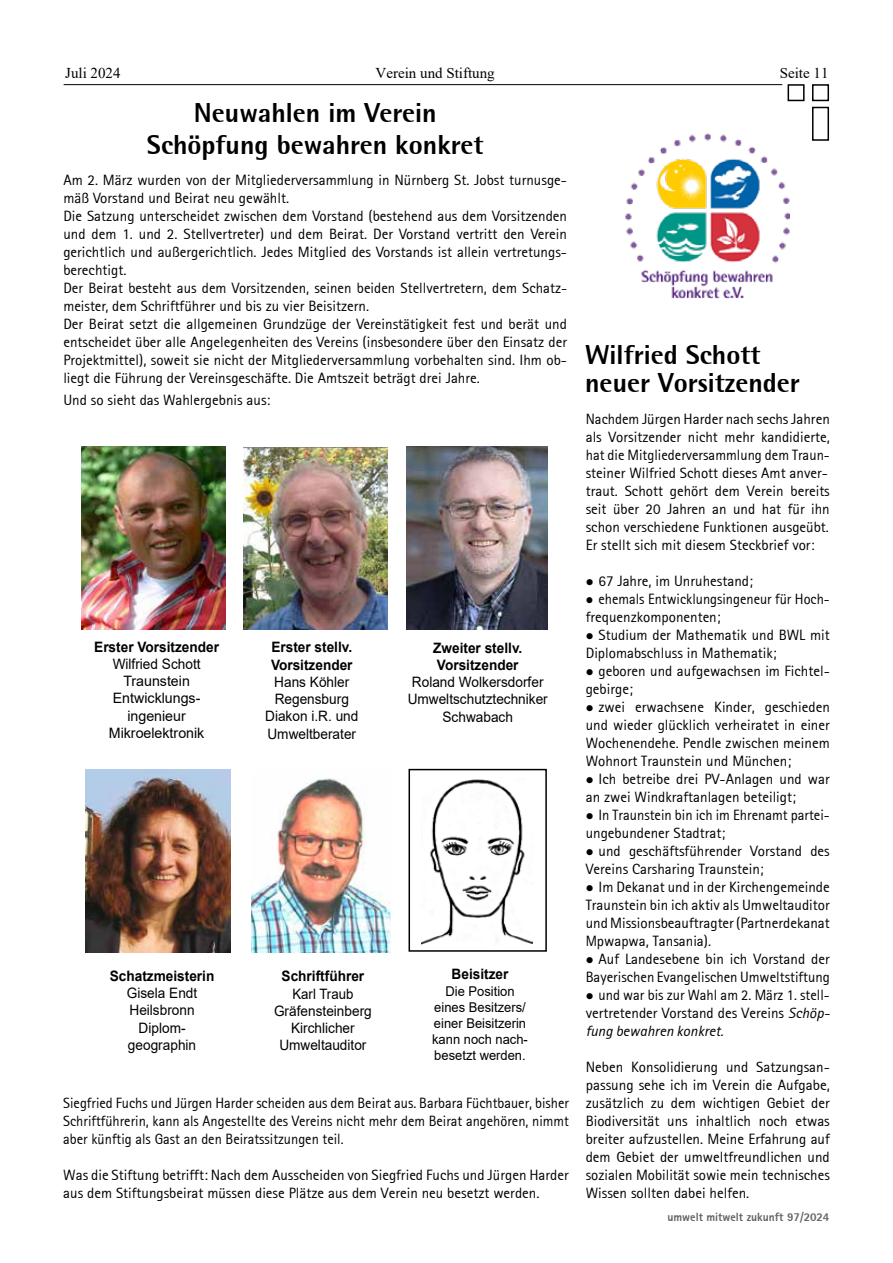
<style>
.page{position:relative;width:893px;height:1263px;background:#fff}
.page>*{position:absolute;margin:0;border:0;box-sizing:border-box;transform-origin:0 0}
.t1{font:800 27px/28.5px "Rotis Semi Sans";color:#000}
.t2{font:15px/18px "Rotis Sans Serif 55";color:#000}
.t3{font:15px/18px "Rotis Sans Serif 55";color:#000;scale:.96 1}
.t4{font:15px "Times New Roman";color:#000}
.t5{font:15px "Rotis Sans Serif Italic 56";color:#000}
.t6{font:14.4px/17.2px "Arial";color:#000;text-align:center;scale:.95 1}
.t7{font:700 14.4px/17.2px "Arial";color:#000;scale:.95 1}
.t8{font:14.4px/17.2px "Arial";color:#000;text-align:center;scale:.92 1}
.t9{font:13.5px/16.2px "Arial";color:#000;text-align:center;scale:.96 1}
.t10{font:12px "Rotis Sans Serif Extra Bold 75";color:#616264}
.s1{font-family:"Rotis Sans Serif Italic 56"}
</style>
<div class="page">
<div style="left:409px;top:769px;width:138px;height:183px;border:2px solid #000"></div>
<img style="left:625px;top:133px;width:164px;height:166px">
<hr style="left:64px;top:84px;width:718px;height:1px;background:#000">
<div style="left:812px;top:84px;width:17px;height:17px;border:2px solid #000"></div>
<div style="left:788px;top:84px;width:17px;height:17px;border:2px solid #000"></div>
<div style="left:812px;top:107px;width:17px;height:34px;border:2px solid #000"></div>
<img style="left:243px;top:447px;width:145px;height:183px">
<img style="left:82px;top:447px;width:143px;height:183px">
<img style="left:85px;top:769px;width:146px;height:183px">
<img style="left:407px;top:447px;width:140px;height:183px">
<img style="left:421px;top:779px;width:112px;height:166px">
<img style="left:251px;top:778px;width:139px;height:174px">
<p class="t4" style="left:65px;top:62px;width:57px">Juli 2024</p>
<p class="t4" style="left:376px;top:62px;width:121px">Verein und Stiftung</p>
<p class="t4" style="left:780px;top:62px;width:50px">Seite 11</p>
<h1 class="t1" style="left:147px;top:96px;width:338px;line-height:32.5px;text-align:center">Neuwahlen im Verein<br>Schöpfung bewahren konkret</h1>
<p class="t2" style="left:63px;top:171px;width:505px">Am 2. März wurden von der Mitgliederversammlung in Nürnberg St. Jobst turnusge&shy;mäß Vorstand und Beirat neu gewählt.<br>Die Satzung unterscheidet zwischen dem Vorstand (bestehend aus dem Vorsitzenden und dem 1. und 2. Stellvertreter) und dem Beirat. Der Vorstand vertritt den Verein gerichtlich und außergerichtlich. Jedes Mitglied des Vorstands ist allein vertretungs&shy;berechtigt.<br>Der Beirat besteht aus dem Vorsitzenden, seinen beiden Stellvertretern, dem Schatz&shy;meister, dem Schriftführer und bis zu vier Beisitzern.<br>Der Beirat setzt die allgemeinen Grundzüge der Vereinstätigkeit fest und berät und entscheidet über alle Angelegenheiten des Vereins (insbesondere über den Einsatz der Projektmittel), soweit sie nicht der Mitgliederversammlung vorbehalten sind. Ihm ob&shy;liegt die Führung der Vereinsgeschäfte. Die Amtszeit beträgt drei Jahre.</p>
<p class="t2" style="left:63px;top:391px;width:209px">Und so sieht das Wahlergebnis aus:</p>
<p class="t7" style="left:94px;top:638px;width:133px">Erster Vorsitzender</p>
<p class="t6" style="left:109px;top:655px;width:102px">Wilfried Schott<br>Traunstein<br>Entwicklungs&shy;ingenieur<br>Mikroelektronik</p>
<p class="t7" style="left:271px;top:639px;width:87px">Erster stellv.<br>Vorsitzender</p>
<p class="t6" style="left:265px;top:673px;width:100px">Hans Köhler<br>Regensburg<br>Diakon i.R. und<br>Umweltberater</p>
<p class="t7" style="left:433px;top:639px;width:95px">Zweiter stellv.<br>Vorsitzender</p>
<p class="t6" style="left:408px;top:673px;width:149px">Roland Wolkersdorfer<br>Umweltschutztechniker<br>Schwabach</p>
<p class="t7" style="left:110px;top:967px;width:112px">Schatzmeisterin</p>
<p class="t6" style="left:127px;top:984px;width:76px">Gisela Endt<br>Heilsbronn<br>Diplom&shy;geographin</p>
<p class="t7" style="left:282px;top:968px;width:88px">Schriftführer</p>
<p class="t8" style="left:274px;top:985px;width:108px">Karl Traub<br>Gräfensteinberg<br>Kirchlicher<br>Umweltauditor</p>
<p class="t7" style="left:452px;top:966px;width:61px">Beisitzer</p>
<p class="t9" style="left:432px;top:982px;width:101px">Die Position eines Besitzers/ einer Beisitzerin kann noch nach&shy;besetzt werden.</p>
<p class="t3" style="left:63px;top:1094px;width:528px;text-align:justify">Siegfried Fuchs und Jürgen Harder scheiden aus dem Beirat aus. Barbara Füchtbauer, bisher Schriftführerin, kann als Angestellte des Vereins nicht mehr dem Beirat angehören, nimmt aber künftig als Gast an den Beiratssitzungen teil.</p>
<p class="t2" style="left:63px;top:1166px;width:507px">Was die Stiftung betrifft: Nach dem Ausscheiden von Siegfried Fuchs und Jürgen Harder aus dem Stiftungsbeirat müssen diese Plätze aus dem Verein neu besetzt werden.</p>
<h1 class="t1" style="left:585px;top:340px;width:216px">Wilfried Schott neuer Vorsitzender</h1>
<p class="t2" style="left:586px;top:410px;width:246px">Nachdem Jürgen Harder nach sechs Jahren als Vorsitzender nicht mehr kandidierte, hat die Mitgliederversammlung dem Traun&shy;steiner Wilfried Schott dieses Amt anver&shy;traut. Schott gehört dem Verein bereits seit über 20 Jahren an und hat für ihn schon verschiedene Funktionen ausgeübt.<br>Er stellt sich mit diesem Steckbrief vor:</p>
<p class="t2" style="left:586px;top:572px;width:169px">● 67 Jahre, im Unruhestand;</p>
<p class="t3" style="left:586px;top:590px;width:256px">● ehemals Entwicklungsingeneur für Hoch&shy;frequenzkomponenten;</p>
<p class="t2" style="left:586px;top:626px;width:246px">● Studium der Mathematik und BWL mit<br>Diplomabschluss in Mathematik;</p>
<p class="t2" style="left:586px;top:662px;width:246px">● geboren und aufgewachsen im Fichtel&shy;gebirge;</p>
<p class="t2" style="left:586px;top:698px;width:246px;text-align:justify">● zwei erwachsene Kinder, geschieden und wieder glücklich verheiratet in einer Wochenendehe. Pendle zwischen meinem Wohnort Traunstein und München;</p>
<p class="t2" style="left:586px;top:770px;width:246px">● Ich betreibe drei PV-Anlagen und war an zwei Windkraftanlagen beteiligt;</p>
<p class="t2" style="left:586px;top:806px;width:246px">● In Traunstein bin ich im Ehrenamt partei&shy;ungebundener Stadtrat;</p>
<p class="t2" style="left:586px;top:842px;width:246px">● und geschäftsführender Vorstand des<br>Vereins Carsharing Traunstein;</p>
<p class="t2" style="left:586px;top:878px;width:246px;text-align:justify">● Im Dekanat und in der Kirchengemeinde Traunstein bin ich aktiv als Umweltauditor und Missionsbeauftragter (Partnerdekanat Mpwapwa, Tansania).</p>
<p class="t2" style="left:586px;top:950px;width:246px">● Auf Landesebene bin ich Vorstand der<br>Bayerischen Evangelischen Umweltstiftung</p>
<p class="t2" style="left:586px;top:986px;width:246px">● und war bis zur Wahl am 2. März 1. stell&shy;vertretender Vorstand des Vereins <span class="s1">Schöp-</span></p>
<p class="t5" style="left:586px;top:1022px;width:139px">fung bewahren konkret.</p>
<p class="t2" style="left:586px;top:1058px;width:246px;text-align:justify">Neben Konsolidierung und Satzungsan&shy;passung sehe ich im Verein die Aufgabe, zusätzlich zu dem wichtigen Gebiet der Biodiversität uns inhaltlich noch etwas breiter aufzustellen. Meine Erfahrung auf dem Gebiet der umweltfreundlichen und sozialen Mobilität sowie mein technisches Wissen sollten dabei helfen.</p>
<p class="t10" style="left:667px;top:1209px;width:163px">umwelt mitwelt zukunft 97/2024</p>
</div>
